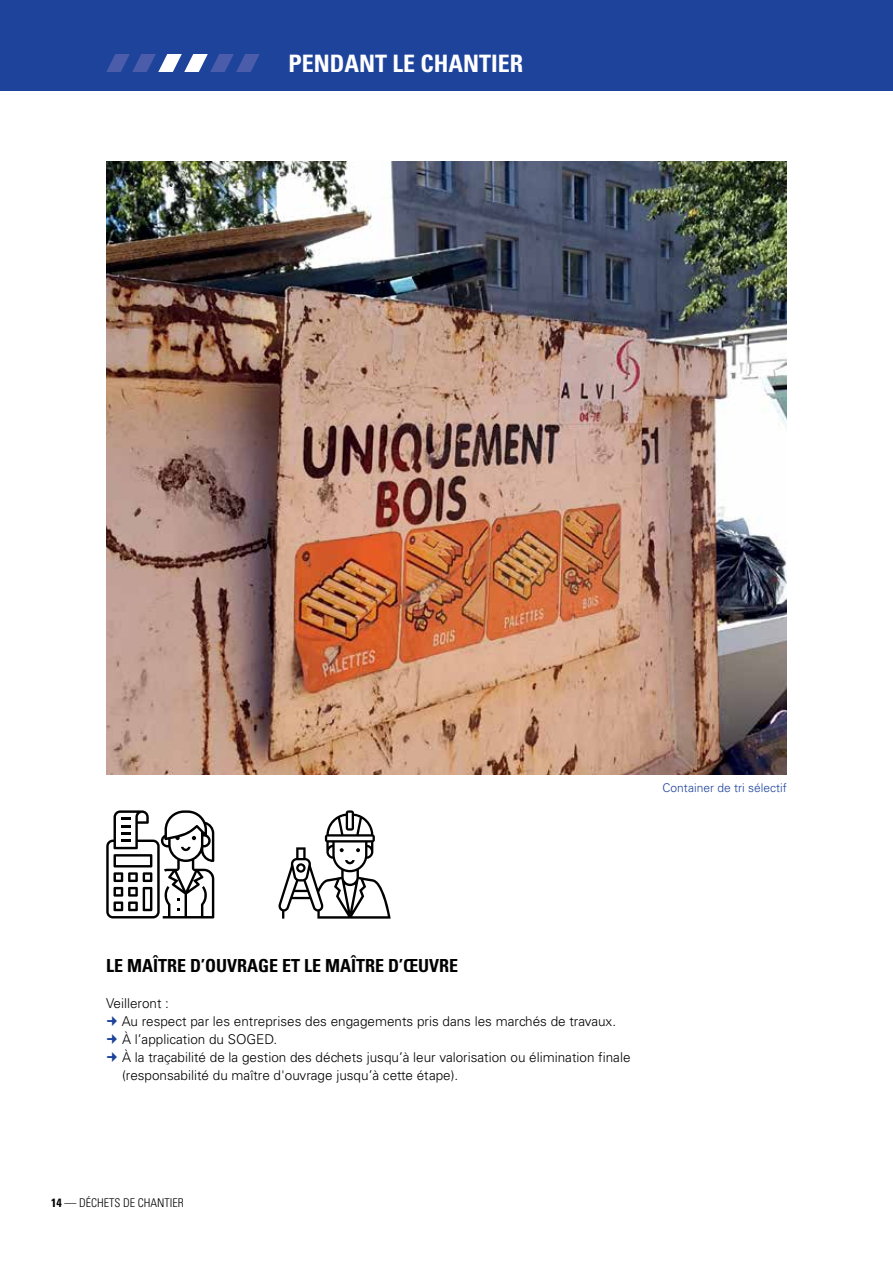
<style>
.page{position:relative;width:893px;height:1263px;background:#fff}
.page>*{position:absolute;margin:0;border:0;box-sizing:border-box;transform-origin:0 0}
.t1{font:700 condensed 24px "Univers";color:#fff}
.t2{font:700 condensed 18px "Univers";color:#000}
.t3{font:300 13.5px/18px "Univers";color:#000}
.t4{font:300 12px "Univers";color:#1e439b}
.t5{font:300 condensed 12px "Univers";color:#000}
.s1{font-weight:700}
</style>
<div class="page">
<img style="left:106px;top:162px;width:681px;height:612px">
<div style="left:0;top:0;width:893px;height:90px;background:#1e439b"></div>
<svg style="left:106px;top:54px;width:154px;height:18px"></svg>
<svg style="left:106px;top:810px;width:108px;height:108px"></svg>
<svg style="left:279px;top:810px;width:112px;height:109px"></svg>
<h1 class="t1" style="left:289px;top:49px;width:15px">PENDANT</h1>
<h1 class="t1" style="left:393px;top:49px;width:42px">LE CHANTIER</h1>
<p class="t4" style="left:662px;top:781px;width:126px">Container de tri sélectif</p>
<h2 class="t2" style="left:106px;top:955px;width:353px">LE MAÎTRE D’OUVRAGE ET LE MAÎTRE D’ŒUVRE</h2>
<p class="t3" style="left:122px;top:994px;width:510px;text-indent:-15px">Veilleront :<br>Au respect par les entreprises des engagements pris dans les marchés de travaux.<br>À l’application du SOGED.<br>À la traçabilité de la gestion des déchets jusqu’à leur valorisation ou élimination finale (responsabilité du maître d'ouvrage jusqu’à cette étape).</p>
<p class="t5" style="left:51px;top:1196px;width:134px"><span class="s1">14</span> — DÉCHETS DE CHANTIER</p>
</div>
